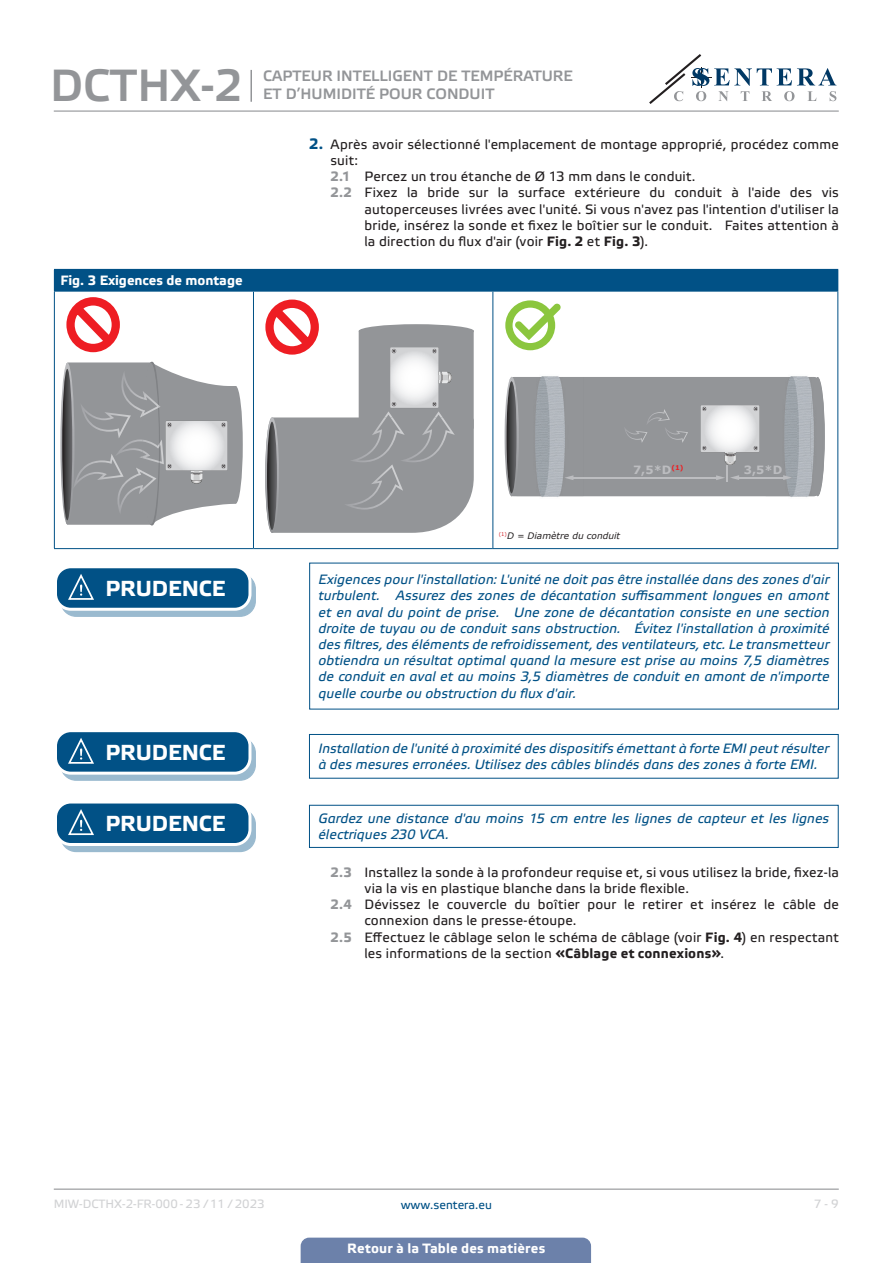
<style>
.page{position:relative;width:893px;height:1263px;background:#fff}
.page>*{position:absolute;margin:0;border:0;box-sizing:border-box;transform-origin:0 0}
.t1{font:45px "Etelka Medium Pro";color:#939598}
.t2{font:700 21.75px "Etelka Text Pro";letter-spacing:-.005em;color:#fff}
.t3{font:15px/18px "Etelka Medium Pro";color:#939598}
.attention{font:italic 13.5px/16.2px "Etelka Text Pro";letter-spacing:.01em;color:#015186}
.t4{font:13.5px/16.2px "Etelka Text Pro";letter-spacing:.015em;color:#231f20}
.head-table{font:700 13.5px "Etelka Text Pro";color:#fff}
.t5{font:12px "Etelka Text Pro";color:#d1d2d4}
.t6{font:12px "Etelka Text Pro";color:#015186}
.t7{font:700 11.55px "Verdana";color:#bcbdc0}
.Body_text{font:italic 9px "Verdana";color:#231f20}
.s1{font-weight:700;font-size:15px;color:#015186}
.s2{font-weight:700;color:#939598}
.s3{font-weight:700}
</style>
<div class="page">
<hr style="left:54px;top:111px;width:785px;height:1px;background:#939598">
<hr style="left:54px;top:1188px;width:785px;height:2px;background:#939598">
<svg style="left:649px;top:54px;width:187px;height:50px"></svg>
<div style="left:301px;top:1237px;width:290px;height:26px;background:#6c81aa"></div>
<hr style="left:250px;top:70px;width:2px;height:32px;background:#939598">
<div style="left:54px;top:269px;width:784px;height:22px;background:#015186"></div>
<hr style="left:54px;top:291px;width:1px;height:257px;background:#015186">
<hr style="left:54px;top:291px;width:199px;height:1px;background:#015186">
<hr style="left:253px;top:291px;width:240px;height:1px;background:#015186">
<hr style="left:493px;top:291px;width:345px;height:1px;background:#015186">
<hr style="left:253px;top:291px;width:1px;height:257px;background:#015186">
<hr style="left:492px;top:291px;width:1px;height:257px;background:#015186">
<hr style="left:837px;top:291px;width:1px;height:257px;background:#015186">
<hr style="left:54px;top:548px;width:199px;height:1px;background:#015186">
<hr style="left:253px;top:548px;width:240px;height:1px;background:#015186">
<hr style="left:493px;top:548px;width:345px;height:1px;background:#015186">
<div style="left:229px;top:386px;width:14px;height:117px;background:#939598;border-radius:50%"></div>
<svg style="left:60px;top:362px;width:177px;height:163px"></svg>
<svg style="left:66px;top:297px;width:54px;height:56px"></svg>
<svg style="left:265px;top:299px;width:209px;height:234px"></svg>
<img style="left:818px;top:377px;width:7px;height:119px">
<svg style="left:505px;top:377px;width:313px;height:119px;background:#9c9ea2"></svg>
<svg style="left:505px;top:300px;width:56px;height:50px"></svg>
<div style="left:61px;top:574px;width:194px;height:42px;background:#9abacf;border-radius:15px"></div>
<div style="left:60px;top:573px;width:196px;height:44px;border:1px solid #015186;border-radius:15px"></div>
<div style="left:56px;top:567px;width:194px;height:42px;background:#015186;border-radius:15px"></div>
<div style="left:54px;top:565px;width:197px;height:46px;border:3px solid #fff;border-radius:15px"></div>
<svg style="left:67px;top:574px;width:38px;height:36px"></svg>
<div style="left:61px;top:738px;width:194px;height:42px;background:#9abacf;border-radius:15px"></div>
<div style="left:60px;top:737px;width:196px;height:44px;border:1px solid #015186;border-radius:15px"></div>
<div style="left:56px;top:731px;width:194px;height:42px;background:#015186;border-radius:15px"></div>
<div style="left:54px;top:729px;width:197px;height:46px;border:3px solid #fff;border-radius:15px"></div>
<svg style="left:67px;top:738px;width:38px;height:36px"></svg>
<div style="left:309px;top:734px;width:530px;height:44px;border:1px solid #015186"></div>
<div style="left:61px;top:809px;width:194px;height:42px;background:#9abacf;border-radius:15px"></div>
<div style="left:60px;top:808px;width:196px;height:44px;border:1px solid #015186;border-radius:15px"></div>
<div style="left:56px;top:802px;width:194px;height:42px;background:#015186;border-radius:15px"></div>
<div style="left:54px;top:800px;width:197px;height:46px;border:3px solid #fff;border-radius:15px"></div>
<svg style="left:67px;top:809px;width:38px;height:36px"></svg>
<div style="left:309px;top:805px;width:530px;height:43px;border:1px solid #015186"></div>
<h1 class="t1" style="left:50px;top:61px;width:194px">DCTHX-2</h1>
<p class="t3" style="left:263px;top:67px;width:311px">CAPTEUR INTELLIGENT DE TEMPÉRATURE<br>ET D’HUMIDITÉ POUR CONDUIT</p>
<p class="t4" style="left:330px;top:137px;width:510px;text-indent:-21px"><span class="s1">2.</span> Après avoir sélectionné l'emplacement de montage approprié, procédez comme suit:</p>
<p class="t4" style="left:330px;top:169px;width:367px"><span class="s2">2.1</span> Percez un trou étanche de Ø 13 mm dans le conduit.</p>
<p class="t4" style="left:364px;top:185px;width:476px;text-align:justify;text-indent:-34px"><span class="s2">2.2</span> Fixez la bride sur la surface extérieure du conduit à l'aide des vis autoperceuses livrées avec l'unité. Si vous n'avez pas l'intention d'utiliser la bride, insérez la sonde et fixez le boîtier sur le conduit. Faites attention à la direction du flux d'air (voir <span class="s3">Fig. 2</span> et <span class="s3">Fig. 3</span>).</p>
<p class="head-table" style="left:60px;top:272px;width:184px">Fig. 3 Exigences de montage</p>
<p class="t2" style="left:105px;top:574px;width:121px">PRUDENCE</p>
<p class="t7" style="left:633px;top:461px;width:52px">7,5*D<sup>(1)</sup></p>
<p class="t7" style="left:744px;top:461px;width:40px">3,5*D</p>
<p class="Body_text" style="left:499px;top:530px;width:123px"><sup>(1)</sup>D = Diamètre du conduit</p>
<p class="attention" style="left:319px;top:572px;width:513px;text-align:justify">Exigences pour l'installation: L'unité ne doit pas être installée dans des zones d'air turbulent. Assurez des zones de décantation suffisamment longues en amont et en aval du point de prise. Une zone de décantation consiste en une section droite de tuyau ou de conduit sans obstruction. Évitez l'installation à proximité des filtres, des éléments de refroidissement, des ventilateurs, etc. Le transmetteur obtiendra un résultat optimal quand la mesure est prise au moins 7,5 diamètres de conduit en aval et au moins 3,5 diamètres de conduit en amont de n'importe quelle courbe ou obstruction du flux d'air.</p>
<p class="t2" style="left:105px;top:738px;width:121px">PRUDENCE</p>
<p class="attention" style="left:318px;top:741px;width:513px">Installation de l'unité à proximité des dispositifs émettant à forte EMI peut résulter à des mesures erronées. Utilisez des câbles blindés dans des zones à forte EMI.</p>
<p class="t2" style="left:105px;top:809px;width:121px">PRUDENCE</p>
<p class="attention" style="left:318px;top:811px;width:512px">Gardez une distance d'au moins 15 cm entre les lignes de capteur et les lignes électriques 230 VCA.</p>
<p class="t4" style="left:364px;top:865px;width:476px;text-indent:-34px"><span class="s2">2.3</span> Installez la sonde à la profondeur requise et, si vous utilisez la bride, fixez-la via la vis en plastique blanche dans la bride flexible.</p>
<p class="t4" style="left:364px;top:897px;width:476px;text-indent:-34px"><span class="s2">2.4</span> Dévissez le couvercle du boîtier pour le retirer et insérez le câble de connexion dans le presse-étoupe.</p>
<p class="t4" style="left:364px;top:930px;width:476px;text-indent:-34px"><span class="s2">2.5</span> Effectuez le câblage selon le schéma de câblage (voir <span class="s3">Fig. 4</span>) en respectant les informations de la section <span class="s3">«Câblage et connexions»</span>.</p>
<p class="t5" style="left:54px;top:1197px;width:212px">MIW-DCTHX-2-FR-000 - 23 / 11 / 2023</p>
<p class="t6" style="left:401px;top:1198px;width:93px">www.sentera.eu</p>
<p class="t5" style="left:814px;top:1197px;width:27px">7 - 9</p>
<p class="head-table" style="left:347px;top:1239px;width:200px">Retour à la Table des matières</p>
</div>
